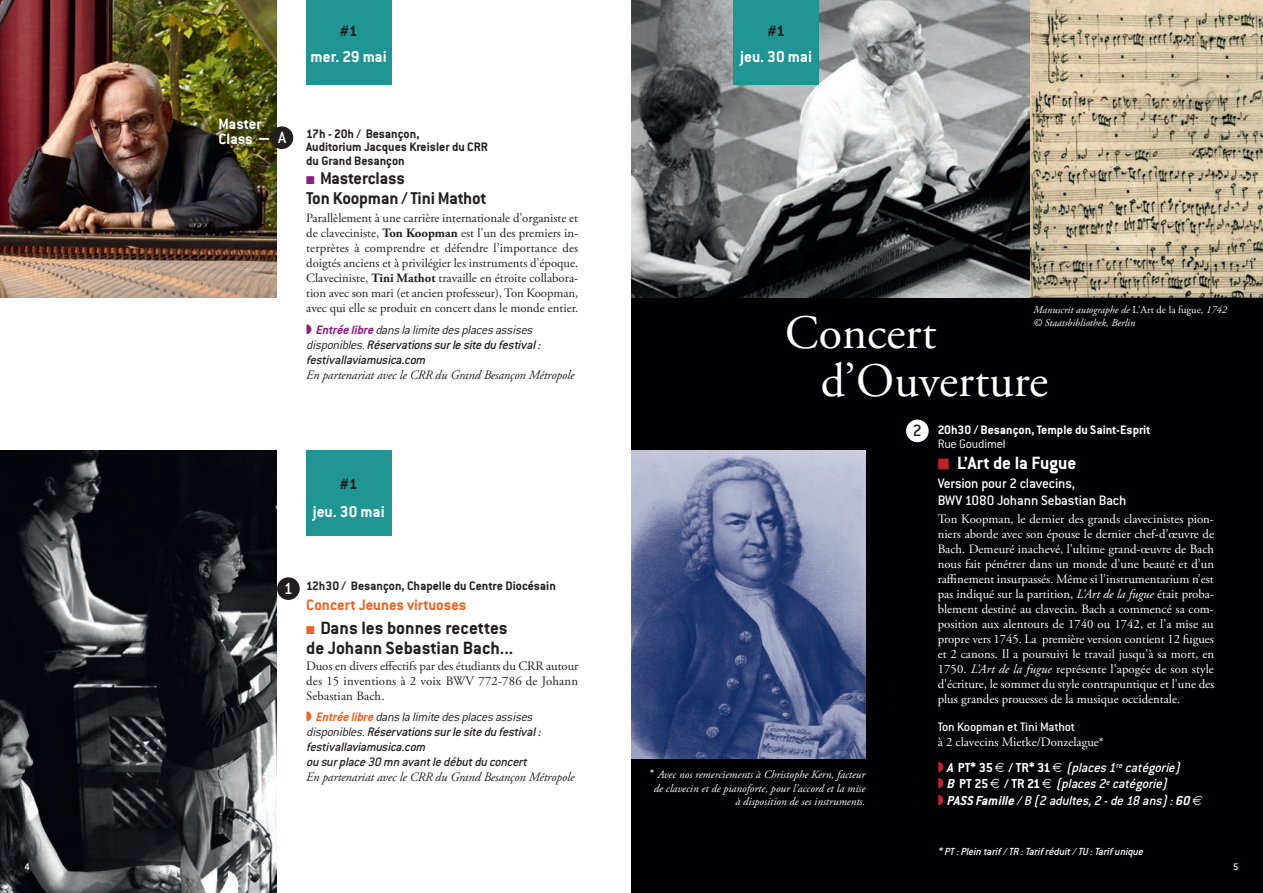
<style>
.page{position:relative;width:1263px;height:893px;background:#fff}
.page>*{position:absolute;margin:0;border:0;box-sizing:border-box;transform-origin:0 0}
.t1{font:48px/48px "Adobe Garamond Pro";color:#fff}
.t2{font:700 19.5px/19.5px "Conduit ITC";color:#231f20}
.t3{font:700 19.5px "Conduit ITC";color:#fff}
.t4{font:700 18.75px/19.5px "Conduit ITC";letter-spacing:-.01em;color:#231f20}
.t5{font:500 17.85px "Conduit ITC";color:#fff}
.t6{font:500 17.85px "Conduit ITC";color:#231f20}
.t7{font:700 17.25px "Conduit ITC";color:#fff}
.t8{font:700 16.5px "Conduit ITC";color:#f26021}
.t9{font:700 16.5px/14.7px "Conduit ITC";letter-spacing:-.005em;color:#fff}
.t10{font:700 16.5px "Conduit ITC";color:#231f20}
.t11{font:500 15px/16.5px "Conduit ITC";letter-spacing:-.015em;color:#fff}
.t12{font:italic 500 14.25px/16.5px "Conduit ITC";color:#fff}
.t13{font:italic 500 13.5px/15px "Conduit ITC";letter-spacing:-.01em;color:#231f20}
.t14{font:700 13.5px/13.5px "Conduit ITC";color:#231f20}
.t15{font:700 13.5px "Conduit ITC";color:#fff}
.t16{font:500 13.5px "Conduit ITC";letter-spacing:-.015em;color:#fff}
.t17{font:300 13.5px "Conduit ITC";letter-spacing:-.015em;color:#fff}
.t18{font:12.75px/15px "Adobe Garamond Pro";color:#fff;text-align:justify}
.t19{font:12.75px/15px "Adobe Garamond Pro";color:#231f20;text-align:justify}
.t20{font:italic 12.75px "Adobe Garamond Pro";letter-spacing:-.01em;color:#231f20}
.t21{font:italic 11.25px/13.5px "Adobe Garamond Pro";color:#fff;text-align:right}
.t22{font:italic 500 11.25px "Conduit ITC";color:#fff}
.t23{font:italic 10.5px/12.6px "Adobe Garamond Pro";color:#fff}
.t24{font:500 10.5px "Conduit ITC";color:#fff}
.s1{font-size:21px}
.s2{font-weight:500;font-size:17.85px}
.s3{color:#8c1d82}
.s4{font-weight:700}
.s5{font-weight:700;color:#8c1d82}
.s6{font-weight:300}
.s7{color:#f26021}
.s8{font-weight:700;color:#f26021}
.s9{font-style:normal}
.s10{font-style:normal;font-size:13.5px}
.s11{color:#c02228}
.s12{font-style:italic}
.s13{font-weight:700;font-style:normal}
</style>
<div class="page">
<img style="left:0;top:451px;width:276px;height:442px">
<img style="left:0;top:0;width:276px;height:298px">
<div style="left:631px;top:0;width:632px;height:893px;background:#000103"></div>
<img style="left:631px;top:0;width:632px;height:298px">
<div style="left:306px;top:0;width:85px;height:85px;background:#1f9694"></div>
<div style="left:277px;top:577px;width:23px;height:23px;background:#231f20;border-radius:50%"></div>
<div style="left:271px;top:126px;width:22px;height:23px;background:#231f20;border-radius:50%"></div>
<div style="left:306px;top:451px;width:85px;height:85px;background:#1f9694"></div>
<div style="left:906px;top:420px;width:23px;height:22px;background:#fff;border-radius:50%"></div>
<div style="left:733px;top:0;width:86px;height:85px;background:#1f9694"></div>
<img style="left:631px;top:451px;width:234px;height:308px">
<p class="t10" style="left:340px;top:26px;width:19px">#1</p>
<h3 class="t7" style="left:311px;top:51px;width:78px">mer. 29 mai</h3>
<p class="t9" style="left:219px;top:119px;width:69px">Master<br>Class <span class="s1">–</span> <span class="s2">A</span></p>
<p class="t14" style="left:306px;top:128px;width:183px">17h - 20h / Besançon,<br>Auditorium Jacques Kreisler du CRR du Grand Besançon</p>
<h3 class="t4" style="left:306px;top:171px;width:182px"><span class="s3">■</span> Masterclass<br>Ton Koopman / Tini Mathot</h3>
<p class="t19" style="left:306px;top:212px;width:274px">Parallèlement à une carrière internationale d’organiste et de claveciniste, <span class="s4">Ton Koopman</span> est l’un des premiers in&shy;terprètes à comprendre et défendre l’importance des doigtés anciens et à privilégier les instruments d’époque. claveciniste, <span class="s4">Tini Mathot</span> travaille en étroite collabora&shy;tion avec son mari (et ancien professeur), ton Koopman, avec qui elle se produit en concert dans le monde entier.</p>
<p class="t13" style="left:306px;top:324px;width:238px;text-indent:9px"><span class="s5">Entrée libre</span> <span class="s6">dans la limite des places assises disponibles.</span>Réservations surle site du festival: festivallaviamusica.com</p>
<p class="t20" style="left:306px;top:370px;width:270px">En partenariat avec le CRR du Grand Besançon Métropole</p>
<p class="t10" style="left:340px;top:479px;width:19px">#1</p>
<h3 class="t7" style="left:313px;top:506px;width:73px">jeu. 30 mai</h3>
<h3 class="t5" style="left:284px;top:583px;width:11px">1</h3>
<p class="t14" style="left:306px;top:581px;width:251px">12h30 / Besançon, Chapelle du Centre Diocésain</p>
<p class="t8" style="left:306px;top:600px;width:162px">Concert Jeunes virtuoses</p>
<h2 class="t2" style="left:306px;top:620px;width:209px"><span class="s7">■</span> Dans les bonnes recettes de Johann Sebastian Bach...</h2>
<p class="t19" style="left:306px;top:660px;width:274px">duos en divers effectifs par des étudiants du crr autour des 15 inventions à 2 voix bWv 772-786 de Johann sebastian bach.</p>
<p class="t13" style="left:306px;top:711px;width:238px;text-indent:9px"><span class="s8">Entrée libre</span> <span class="s6">dans la limite des places assises disponibles.</span> Réservations surle site du festival: festivallaviamusica.com<br>ou surplace 30 mn avantle débutdu concert</p>
<p class="t20" style="left:306px;top:772px;width:270px">En partenariat avec le CRR du Grand Besançon Métropole</p>
<p class="t10" style="left:767px;top:26px;width:19px">#1</p>
<h3 class="t7" style="left:740px;top:51px;width:73px">jeu. 30 mai</h3>
<p class="t23" style="left:1033px;top:305px;width:195px">Manuscrit autographe de <span class="s9">l'Art de la fugue,</span> 1742 © Staatsbibliothek, Berlin</p>
<h1 class="t1" style="left:821px;top:313px;width:229px;text-indent:-36px">concert d’ouverture</h1>
<p class="t21" style="left:649px;top:769px;width:217px"><span class="s10">*</span> Avec nos remerciements à Christophe Kern, facteur de clavecin et de pianoforte, pour l’accord et la mise à disposition de ses instruments.</p>
<h3 class="t6" style="left:913px;top:425px;width:11px">2</h3>
<p class="t15" style="left:938px;top:426px;width:214px">20h30 / Besançon, Temple du Saint-Esprit</p>
<p class="t17" style="left:938px;top:439px;width:69px">Rue Goudimel</p>
<h2 class="t3" style="left:938px;top:456px;width:140px"><span class="s11">■</span> L’Art de la Fugue</h2>
<p class="t11" style="left:938px;top:477px;width:190px">Version pour 2 clavecins,<br>BWV 1080 Johann Sebastian Bach</p>
<p class="t18" style="left:938px;top:512px;width:278px">ton Koopman, le dernier des grands clavecinistes pion&shy;niers aborde avec son épouse le dernier chef-d’œuvre de bach. demeuré inachevé, l’ultime grand-œuvre de bach nous fait pénétrer dans un monde d’une beauté et d’un raffinement insurpassés. même si l’instrumentarium n’est pas indiqué sur la partition, <span class="s12">L’Art de la fugue</span> était proba&shy;blement destiné au clavecin. bach a commencé sa com&shy;position aux alentours de 1740 ou 1742, et l'a mise au propre vers 1745. la première version contient 12 fugues et 2 canons. il a poursuivi le travail jusqu'à sa mort, en 1750. <span class="s12">L’Art de la fugue</span> représente l'apogée de son style d'écriture, le sommet du style contrapuntique et l'une des plus grandes prouesses de la musique occidentale.</p>
<p class="t16" style="left:938px;top:723px;width:139px">Ton Koopman et Tini Mathot</p>
<p class="t18" style="left:938px;top:736px;width:168px">à 2 clavecins mietke/donzelague*</p>
<p class="t12" style="left:946px;top:760px;width:247px"><span class="s4">A</span> <span class="s13">P T * 3 5 / T R * 31</span> (places 1<sup>re</sup> catégorie)<br><span class="s4">B</span> <span class="s13">P T 2 5 / T R 21</span> (places 2<sup>e</sup> catégorie)<br><span class="s4">PASS Famille</span> / B (2 adultes,2 -de 18 ans) :<span class="s4">60</span></p>
<p class="t22" style="left:938px;top:848px;width:209px">* PT :Plein tarif / TR :Tarif réduit/ TU :Tarif unique</p>
<p class="t24" style="left:24px;top:863px;width:7px">4</p>
<p class="t24" style="left:1233px;top:863px;width:7px">5</p>
</div>
